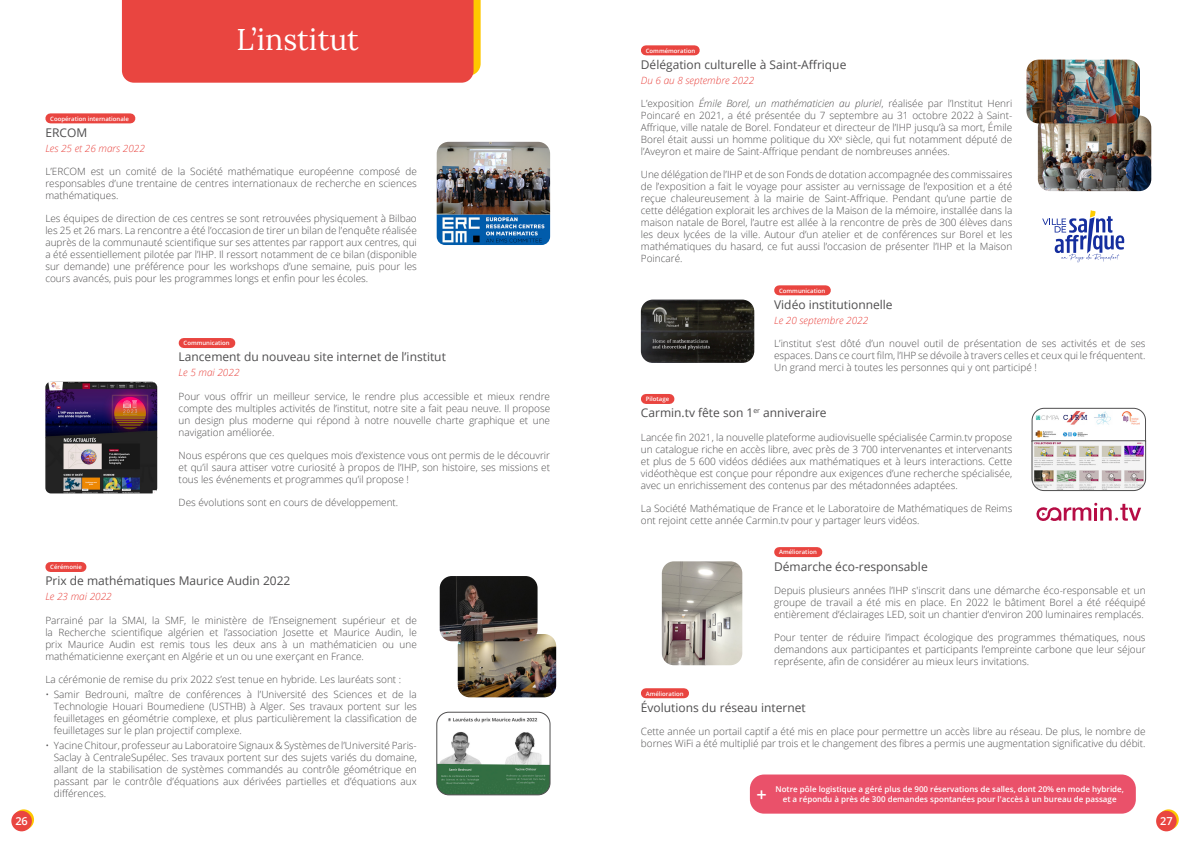
<style>
.page{position:relative;width:1191px;height:842px;background:#fff}
.page>*{position:absolute;margin:0;border:0;box-sizing:border-box;transform-origin:0 0}
.t1{font:30px "Lora";color:#fff}
.t2{font:600 18px "Open Sans";color:#fff}
.t3{font:12px "Open Sans";color:#4f4e4f}
.t4{font:600 11px "Open Sans";color:#fff}
.t5{font:300 10px/12px "Open Sans";color:#4f4e4f;text-align:justify}
.t6{font:italic 300 10px "Open Sans";color:#e94540}
.t7{font:600 8px "Open Sans";color:#fff}
.t8{font:600 6px "Open Sans";color:#fff}
.s1{font-style:italic}
.s2{font-style:inherit}
</style>
<div class="page">
<div style="left:50px;top:113px;width:80px;height:10px;background:#e94540"></div>
<img style="left:437px;top:142px;width:113px;height:103px">
<img style="left:458px;top:634px;width:98px;height:63px">
<img style="left:440px;top:576px;width:97px;height:65px">
<img style="left:437px;top:712px;width:113px;height:83px">
<div style="left:437px;top:712px;width:113px;height:83px;border:1px solid #4f4e4f;border-radius:12px"></div>
<div style="left:50px;top:562px;width:31px;height:10px;background:#e94540"></div>
<img style="left:641px;top:300px;width:113px;height:63px">
<div style="left:779px;top:285px;width:47px;height:10px;background:#e94540"></div>
<svg style="left:1036px;top:503px;width:105px;height:18px"></svg>
<div style="left:646px;top:394px;width:23px;height:10px;background:#e94540"></div>
<img style="left:1031px;top:408px;width:114px;height:83px">
<div style="left:184px;top:338px;width:46px;height:10px;background:#e94540"></div>
<img style="left:45px;top:382px;width:112px;height:111px">
<div style="left:779px;top:547px;width:38px;height:10px;background:#e94540"></div>
<img style="left:662px;top:561px;width:80px;height:104px">
<img style="left:1037px;top:116px;width:114px;height:75px">
<div style="left:646px;top:45px;width:48px;height:10px;background:#e94540"></div>
<svg style="left:1042px;top:210px;width:82px;height:52px"></svg>
<img style="left:1026px;top:60px;width:114px;height:63px">
<div style="left:646px;top:688px;width:38px;height:10px;background:#e94540"></div>
<div style="left:750px;top:774px;width:385px;height:40px;background:#ea516a;border-radius:14px"></div>
<div style="left:122px;top:0;width:358px;height:83px;background:#e94540"></div>
<svg style="left:13px;top:809px;width:21px;height:21px"></svg>
<div style="left:11px;top:811px;width:21px;height:20px;background:#e94540;border-radius:50%"></div>
<svg style="left:1158px;top:809px;width:20px;height:21px"></svg>
<div style="left:1156px;top:811px;width:20px;height:20px;background:#e94540;border-radius:50%"></div>
<p class="t8" style="left:50px;top:114px;width:80px">Coopération internationale</p>
<h1 class="t1" style="left:236px;top:17px;width:124px">L’institut</h1>
<p class="t3" style="left:45px;top:124px;width:43px">ERCOM</p>
<p class="t6" style="left:45px;top:141px;width:101px">Les 25 et 26 mars 2022</p>
<p class="t5" style="left:45px;top:165px;width:373px">L’ERCOM est un comité de la Société mathématique européenne composé de responsables d’une trentaine de centres internationaux de recherche en sciences mathématiques.</p>
<p class="t5" style="left:45px;top:212px;width:373px">Les équipes de direction de ces centres se sont retrouvées physiquement à Bilbao les 25 et 26 mars. La rencontre a été l’occasion de tirer un bilan de l’enquête réalisée auprès de la communauté scientifique sur ses attentes par rapport aux centres, qui a été essentiellement pilotée par l’IHP. Il ressort notamment de ce bilan (disponible sur demande) une préférence pour les workshops d’une semaine, puis pour les cours avancés, puis pour les programmes longs et enfin pour les écoles.</p>
<p class="t8" style="left:184px;top:339px;width:48px">Communication</p>
<p class="t8" style="left:50px;top:563px;width:33px">Cérémonie</p>
<p class="t3" style="left:179px;top:349px;width:269px">Lancement du nouveau site internet de l’institut</p>
<p class="t6" style="left:179px;top:366px;width:62px">Le 5 mai 2022</p>
<p class="t5" style="left:179px;top:390px;width:373px">Pour vous offrir un meilleur service, le rendre plus accessible et mieux rendre compte des multiples activités de l’institut, notre site a fait peau neuve. Il propose un design plus moderne qui répond à notre nouvelle charte graphique et une navigation améliorée.</p>
<p class="t5" style="left:179px;top:449px;width:373px">Nous espérons que ces quelques mois d’existence vous ont permis de le découvrir et qu’il saura attiser votre curiosité à propos de l’IHP, son histoire, ses missions et tous les événements et programmes qu’il propose !</p>
<p class="t5" style="left:179px;top:496px;width:221px">Des évolutions sont en cours de développement.</p>
<p class="t3" style="left:45px;top:573px;width:247px">Prix de mathématiques Maurice Audin 2022</p>
<p class="t6" style="left:45px;top:590px;width:68px">Le 23 mai 2022</p>
<p class="t5" style="left:45px;top:614px;width:373px">Parrainé par la SMAI, la SMF, le ministère de l’Enseignement supérieur et de la Recherche scientifique algérien et l’association Josette et Maurice Audin, le prix Maurice Audin est remis tous les deux ans à un mathématicien ou une mathématicienne exerçant en Algérie et un ou une exerçant en France.</p>
<p class="t5" style="left:45px;top:673px;width:357px">La cérémonie de remise du prix 2022 s’est tenue en hybride. Les lauréats sont :</p>
<p class="t5" style="left:54px;top:688px;width:364px;text-indent:-8px">• Samir Bedrouni, maître de conférences à l’Université des Sciences et de la Technologie Houari Boumediene (USTHB) à Alger. Ses travaux portent sur les feuilletages en géométrie complexe, et plus particulièrement la classification de feuilletages sur le plan projectif complexe.</p>
<p class="t5" style="left:54px;top:739px;width:364px;text-indent:-8px">• Yacine Chitour, professeur au Laboratoire Signaux &amp; Systèmes de l’Université Paris-Saclay à CentraleSupélec. Ses travaux portent sur des sujets variés du domaine, allant de la stabilisation de systèmes commandés au contrôle géométrique en passant par le contrôle d’équations aux dérivées partielles et d’équations aux différences.</p>
<p class="t8" style="left:646px;top:46px;width:51px">Commémoration</p>
<p class="t3" style="left:641px;top:56px;width:207px">Délégation culturelle à Saint-Affrique</p>
<p class="t6" style="left:641px;top:73px;width:115px">Du 6 au 8 septembre 2022</p>
<p class="t5" style="left:641px;top:97px;width:373px">L’exposition <span class="s1">Émile Borel, un mathématicien au pluriel</span>, réalisée par l’Institut Henri Poincaré en 2021, a été présentée du 7 septembre au 31 octobre 2022 à Saint-Affrique, ville natale de Borel. Fondateur et directeur de l’IHP jusqu’à sa mort, Émile Borel était aussi un homme politique du <span class="s2">XX</span><sup>e</sup> siècle, qui fut notamment député de l’Aveyron et maire de Saint-Affrique pendant de nombreuses années.</p>
<p class="t5" style="left:641px;top:168px;width:373px">Une délégation de l’IHP et de son Fonds de dotation accompagnée des commissaires de l’exposition a fait le voyage pour assister au vernissage de l’exposition et a été reçue chaleureusement à la mairie de Saint-Affrique. Pendant qu’une partie de cette délégation explorait les archives de la Maison de la mémoire, installée dans la maison natale de Borel, l’autre est allée à la rencontre de près de 300 élèves dans les deux lycées de la ville. Autour d’un atelier et de conférences sur Borel et les mathématiques du hasard, ce fut aussi l’occasion de présenter l’IHP et la Maison Poincaré.</p>
<p class="t8" style="left:779px;top:286px;width:48px">Communication</p>
<p class="t8" style="left:646px;top:395px;width:25px">Pilotage</p>
<p class="t3" style="left:774px;top:296px;width:120px">Vidéo institutionnelle</p>
<p class="t6" style="left:774px;top:313px;width:96px">Le 20 septembre 2022</p>
<p class="t5" style="left:774px;top:337px;width:373px">L’institut s’est dôté d’un nouvel outil de présentation de ses activités et de ses espaces. Dans ce court film, l’IHP se dévoile à travers celles et ceux qui le fréquentent.<br>Un grand merci à toutes les personnes qui y ont participé !</p>
<p class="t3" style="left:641px;top:405px;width:187px">Carmin.tv fête son 1<sup>er</sup> anniveraire</p>
<p class="t5" style="left:641px;top:431px;width:373px">Lancée fin 2021, la nouvelle plateforme audiovisuelle spécialisée Carmin.tv propose un catalogue riche en accès libre, avec près de 3 700 intervenantes et intervenants et plus de 5 600 vidéos dédiées aux mathématiques et à leurs interactions. Cette vidéothèque est conçue pour répondre aux exigences d’une recherche spécialisée, avec un enrichissement des contenus par des métadonnées adaptées.</p>
<p class="t5" style="left:641px;top:502px;width:373px">La Société Mathématique de France et le Laboratoire de Mathématiques de Reims ont rejoint cette année Carmin.tv pour y partager leurs vidéos.</p>
<p class="t8" style="left:779px;top:548px;width:39px">Amélioration</p>
<p class="t8" style="left:646px;top:689px;width:39px">Amélioration</p>
<p class="t3" style="left:774px;top:558px;width:155px">Démarche éco-responsable</p>
<p class="t5" style="left:774px;top:584px;width:373px">Depuis plusieurs années l’IHP s'inscrit dans une démarche éco-responsable et un groupe de travail a été mis en place. En 2022 le bâtiment Borel a été rééquipé entièrement d’éclairages LED, soit un chantier d’environ 200 luminaires remplacés.</p>
<p class="t5" style="left:774px;top:631px;width:373px">Pour tenter de réduire l’impact écologique des programmes thématiques, nous demandons aux participantes et participants l’empreinte carbone que leur séjour représente, afin de considérer au mieux leurs invitations.</p>
<p class="t3" style="left:641px;top:699px;width:166px">Évolutions du réseau internet</p>
<p class="t5" style="left:641px;top:725px;width:506px">Cette année un portail captif a été mis en place pour permettre un accès libre au réseau. De plus, le nombre de bornes WiFi a été multiplié par trois et le changement des fibres a permis une augmentation significative du débit.</p>
<h2 class="t2" style="left:756px;top:782px;width:12px">+</h2>
<p class="t7" style="left:775px;top:784px;width:350px">Notre pôle logistique a géré plus de 900 réservations de salles, dont 20% en mode hybride,</p>
<p class="t7" style="left:782px;top:793px;width:335px">et a répondu à près de 300 demandes spontanées pour l'accès à un bureau de passage</p>
<p class="t4" style="left:15px;top:813px;width:14px">26</p>
<p class="t4" style="left:1160px;top:813px;width:14px">27</p>
</div>
